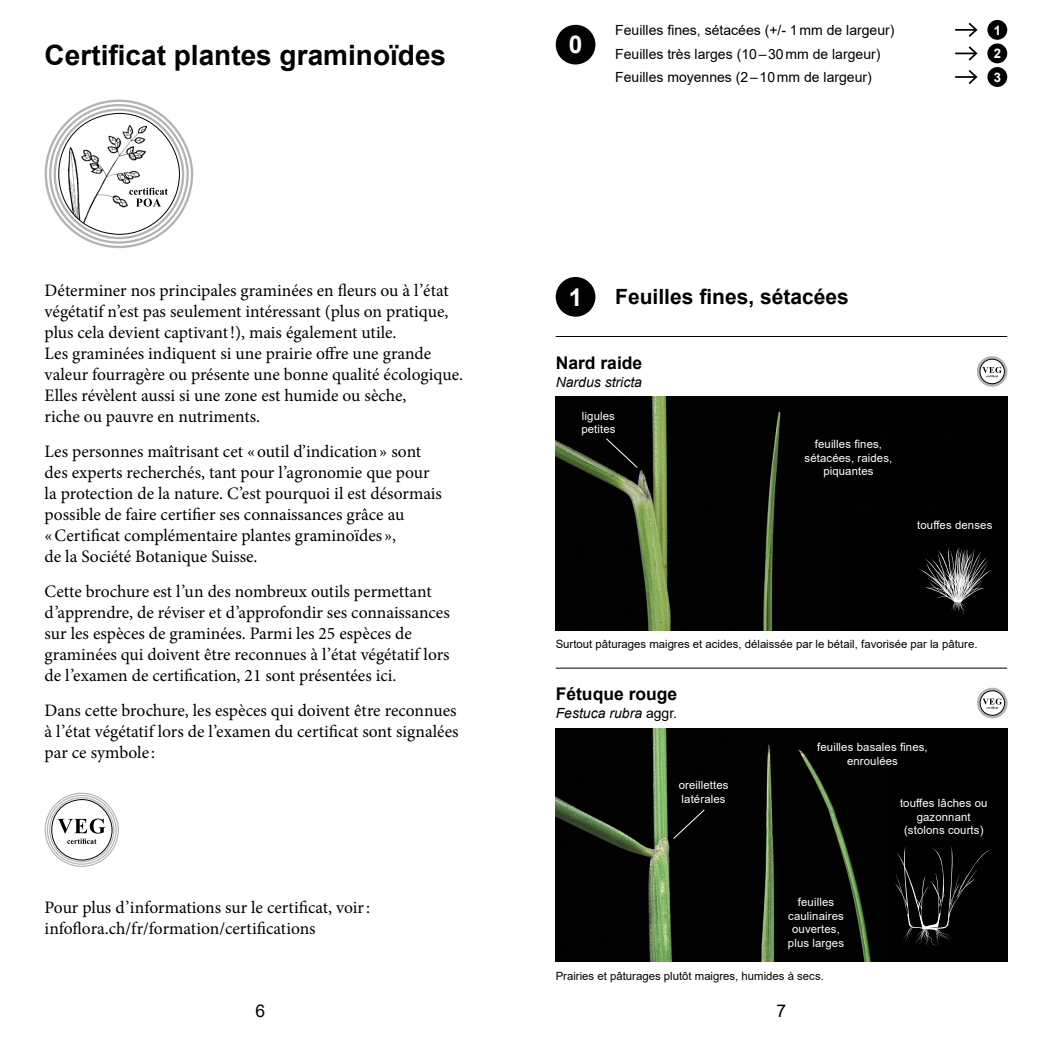
<style>
.page{position:relative;width:1042px;height:1042px;background:#fff}
.page>*{position:absolute;margin:0;border:0;box-sizing:border-box;transform-origin:0 0}
.t1{font:700 28px "Arial";color:#020203}
.t2{font:700 24.5px "Arial";color:#fff}
.t3{font:700 21px "Arial";color:#000}
.t4{font:17.5px/21px "Minion Pro";color:#000}
.t5{font:700 17.5px "Arial";color:#000}
.t6{font:17.5px "Arial";color:#000}
.t7{font:14px/23.6px "Arial";color:#000}
.t8{font:italic 14px "Arial";color:#000}
.t9{font:700 13.12px/23.6px "Arial";color:#fff}
.t10{font:11.38px/13.7px "Arial";letter-spacing:.01em;color:#fff;text-align:center}
.t11{font:11.38px "Arial";color:#020203}
.s1{font-style:normal}
</style>
<div class="page">
<div style="left:734px;top:396px;width:107px;height:234px;background:#020202"></div>
<div style="left:841px;top:396px;width:65px;height:234px;background:#010102"></div>
<div style="left:906px;top:396px;width:101px;height:234px;background:#010102"></div>
<img style="left:556px;top:396px;width:178px;height:234px">
<img style="left:756px;top:728px;width:129px;height:234px">
<div style="left:885px;top:728px;width:57px;height:234px;background:#010102"></div>
<div style="left:942px;top:728px;width:65px;height:234px;background:#010102"></div>
<img style="left:556px;top:728px;width:200px;height:234px">
<svg style="left:977px;top:688px;width:30px;height:30px"></svg>
<svg style="left:977px;top:356px;width:30px;height:30px"></svg>
<hr style="left:556px;top:668px;width:451px;height:1px;background:#020203">
<hr style="left:556px;top:336px;width:451px;height:1px;background:#020203">
<svg style="left:45px;top:99px;width:148px;height:149px"></svg>
<svg style="left:45px;top:792px;width:74px;height:75px"></svg>
<svg style="left:605px;top:437px;width:33px;height:32px"></svg>
<svg style="left:918px;top:543px;width:74px;height:72px"></svg>
<svg style="left:895px;top:846px;width:97px;height:101px"></svg>
<svg style="left:672px;top:808px;width:33px;height:32px"></svg>
<div style="left:556px;top:25px;width:39px;height:39px;background:#020203;border-radius:50%"></div>
<div style="left:556px;top:277px;width:39px;height:40px;background:#020203;border-radius:50%"></div>
<hr style="left:955px;top:76px;width:21px;height:2px;background:#000">
<svg style="left:966px;top:70px;width:12px;height:14px"></svg>
<div style="left:987px;top:43px;width:20px;height:20px;background:#020203;border-radius:50%"></div>
<div style="left:987px;top:67px;width:20px;height:20px;background:#020203;border-radius:50%"></div>
<svg style="left:955px;top:22px;width:23px;height:39px"></svg>
<div style="left:987px;top:20px;width:20px;height:20px;background:#020203;border-radius:50%"></div>
<h1 class="t1" style="left:45px;top:35px;width:403px">Certificat plantes graminoïdes</h1>
<h2 class="t2" style="left:569px;top:28px;width:15px">0</h2>
<p class="t7" style="left:615px;top:18px;width:281px">Feuilles fines, sétacées (+/- 1mm de largeur)<br>Feuilles très larges (10–30mm de largeur)<br>Feuilles moyennes (2–10mm de largeur)</p>
<p class="t9" style="left:994px;top:18px;width:9px">1</p>
<p class="t9" style="left:993px;top:42px;width:9px">2<br>3</p>
<p class="t4" style="left:45px;top:280px;width:420px">Déterminer nos principales graminées en fleurs ou à l’état végétatif n’est pas seulement intéressant (plus on pratique, plus cela devient captivant!), mais également utile.<br>Les graminées indiquent si une prairie offre une grande valeur fourragère ou présente une bonne qualité écologique.<br>Elles révèlent aussi si une zone est humide ou sèche,<br>riche ou pauvre en nutriments.</p>
<p class="t4" style="left:45px;top:441px;width:399px">Les personnes maîtrisant cet «outil d’indication» sont des experts recherchés, tant pour l’agronomie que pour la protection de la nature. C’est pourquoi il est désormais possible de faire certifier ses connaissances grâce au «Certificat complémentaire plantes graminoïdes »,<br>de la Société Botanique Suisse.</p>
<p class="t4" style="left:45px;top:581px;width:407px">Cette brochure est l’un des nombreux outils permettant d’apprendre, de réviser et d’approfondir ses connaissances sur les espèces de graminées. Parmi les 25 espèces de graminées qui doivent être reconnues à l’état végétatif lors de l’examen de certification, 21 sont présentées ici.</p>
<p class="t4" style="left:45px;top:700px;width:415px;text-align:justify">Dans cette brochure, les espèces qui doivent être reconnues à l’état végétatif lors de l’examen du certificat sont signalées par ce symbole :</p>
<h2 class="t2" style="left:569px;top:280px;width:15px">1</h2>
<p class="t3" style="left:615px;top:282px;width:235px">Feuilles fines, sétacées</p>
<p class="t5" style="left:556px;top:350px;width:88px">Nard raide</p>
<p class="t8" style="left:556px;top:372px;width:88px">Nardus stricta</p>
<p class="t10" style="left:581px;top:409px;width:36px;text-align:left">ligules petites</p>
<p class="t10" style="left:804px;top:437px;width:89px">feuilles fines, sétacées, raides, piquantes</p>
<p class="t10" style="left:917px;top:518px;width:77px">touffes denses</p>
<p class="t11" style="left:556px;top:636px;width:423px">Surtout pâturages maigres et acides, délaissée par le bétail, favorisée par la pâture.</p>
<p class="t5" style="left:556px;top:682px;width:123px">Fétuque rouge</p>
<p class="t8" style="left:556px;top:704px;width:123px">Festuca rubra <span class="s1">aggr.</span></p>
<p class="t10" style="left:817px;top:740px;width:112px">feuilles basales fines, enroulées</p>
<p class="t10" style="left:679px;top:778px;width:51px;text-align:left">oreillettes latérales</p>
<p class="t10" style="left:900px;top:796px;width:89px">touffes lâches ou gazonnant (stolons courts)</p>
<p class="t4" style="left:45px;top:897px;width:327px">Pour plus d’informations sur le certificat, voir: infoflora.ch/fr/formation/certifications</p>
<p class="t10" style="left:788px;top:895px;width:58px">feuilles caulinaires ouvertes, plus larges</p>
<p class="t11" style="left:556px;top:968px;width:270px">Prairies et pâturages plutôt maigres, humides à secs.</p>
<p class="t6" style="left:256px;top:999px;width:11px">6</p>
<p class="t6" style="left:776px;top:999px;width:11px">7</p>
</div>
